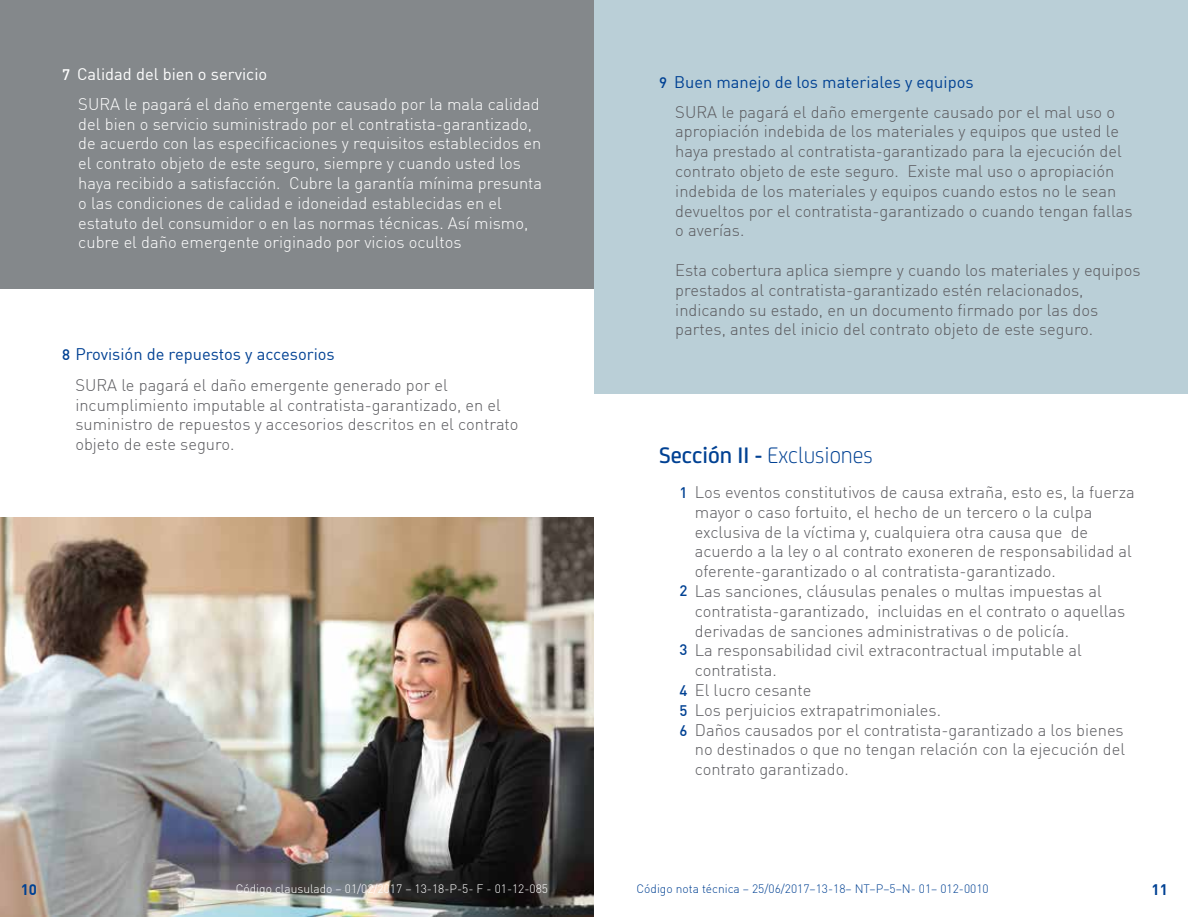
<style>
.page{position:relative;width:1188px;height:918px;background:#fff}
.page>*{position:absolute;margin:0;border:0;box-sizing:border-box;transform-origin:0 0}
.t1{font:300 24px "FS Joey";color:#004193}
.t2{font:300 16.5px/19.8px "DIN Offc";color:#5b5b5f}
.t3{font:300 16.5px/19.8px "DIN Offc";color:#fff}
.t4{font:500 15px/19.6px "DIN Offc";color:#004193;text-align:justify}
.t5{font:700 15px "DIN Offc";color:#004193}
.t6{font:300 12px "DIN Offc";color:#004193}
.t7{font:300 12px "DIN Offc";color:#fff}
.s1{font-weight:500;font-size:15px}
.s2{font-weight:400}
.s3{font-weight:500;font-size:15px;color:#004193}
.s4{font-weight:400;color:#004193}
.s5{font-weight:500}
</style>
<div class="page">
<div style="left:0;top:0;width:594px;height:288px;background:#84888b"></div>
<div style="left:594px;top:0;width:594px;height:393px;background:#bacfd7"></div>
<img style="left:0;top:517px;width:594px;height:399px">
<p class="t3" style="left:78px;top:59px;width:463px;line-height:29.7px;text-indent:-16px"><span class="s1">7</span> <span class="s2">Calidad del bien o servicio<br></span>SURA le pagará el daño emergente causado por la mala calidad</p>
<p class="t3" style="left:78px;top:114px;width:465px">del bien o servicio suministrado por el contratista-garantizado, de acuerdo con las especificaciones y requisitos establecidos en el contrato objeto de este seguro, siempre y cuando usted los haya recibido a satisfacción. Cubre la garantía mínima presunta o las condiciones de calidad e idoneidad establecidas en el estatuto del consumidor o en las normas técnicas. Así mismo, cubre el daño emergente originado por vicios ocultos</p>
<p class="t2" style="left:75px;top:338px;width:374px;line-height:31px;text-indent:-13px"><span class="s3">8</span> <span class="s4">Provisión de repuestos y accesorios<br></span>SURA le pagará el daño emergente generado por el</p>
<p class="t2" style="left:75px;top:395px;width:445px">incumplimiento imputable al contratista-garantizado, en el suministro de repuestos y accesorios descritos en el contrato objeto de este seguro.</p>
<p class="t2" style="left:675px;top:67px;width:441px;line-height:29.7px;text-indent:-16px"><span class="s3">9</span> <span class="s4">Buen manejo de los materiales y equipos<br></span>SURA le pagará el daño emergente causado por el mal uso o</p>
<p class="t2" style="left:675px;top:121px;width:459px">apropiación indebida de los materiales y equipos que usted le haya prestado al contratista-garantizado para la ejecución del contrato objeto de este seguro. Existe mal uso o apropiación indebida de los materiales y equipos cuando estos no le sean devueltos por el contratista-garantizado o cuando tengan fallas o averías.</p>
<p class="t2" style="left:675px;top:260px;width:467px">Esta cobertura aplica siempre y cuando los materiales y equipos prestados al contratista-garantizado estén relacionados, indicando su estado, en un documento firmado por las dos partes, antes del inicio del contrato objeto de este seguro.</p>
<h1 class="t1" style="left:659px;top:438px;width:215px"><span class="s5">Sección II -</span> Exclusiones</h1>
<p class="t4" style="left:679px;top:482px;width:9px">1</p>
<p class="t4" style="left:679px;top:580px;width:9px">2</p>
<p class="t4" style="left:679px;top:639px;width:9px">3</p>
<p class="t4" style="left:679px;top:681px;width:9px">4<br>5<br>6</p>
<p class="t2" style="left:695px;top:482px;width:442px">Los eventos constitutivos de causa extraña, esto es, la fuerza mayor o caso fortuito, el hecho de un tercero o la culpa exclusiva de la víctima y, cualquiera otra causa que de acuerdo a la ley o al contrato exoneren de responsabilidad al oferente-garantizado o al contratista-garantizado.<br>Las sanciones, cláusulas penales o multas impuestas al contratista-garantizado, incluidas en el contrato o aquellas derivadas de sanciones administrativas o de policía.<br>La responsabilidad civil extracontractual imputable al contratista.<br>El lucro cesante<br>Los perjuicios extrapatrimoniales.<br>Daños causados por el contratista-garantizado a los bienes no destinados o que no tengan relación con la ejecución del contrato garantizado.</p>
<p class="t5" style="left:21px;top:880px;width:18px">10</p>
<p class="t7" style="left:236px;top:882px;width:314px">Código clausulado – 01/02/2017 – 13-18-P-5- F - 01-12-085</p>
<p class="t6" style="left:637px;top:882px;width:354px">Código nota técnica – 25/06/2017–13-18– NT–P–5–N- 01– 012-0010</p>
<p class="t5" style="left:1152px;top:880px;width:18px">11</p>
</div>
